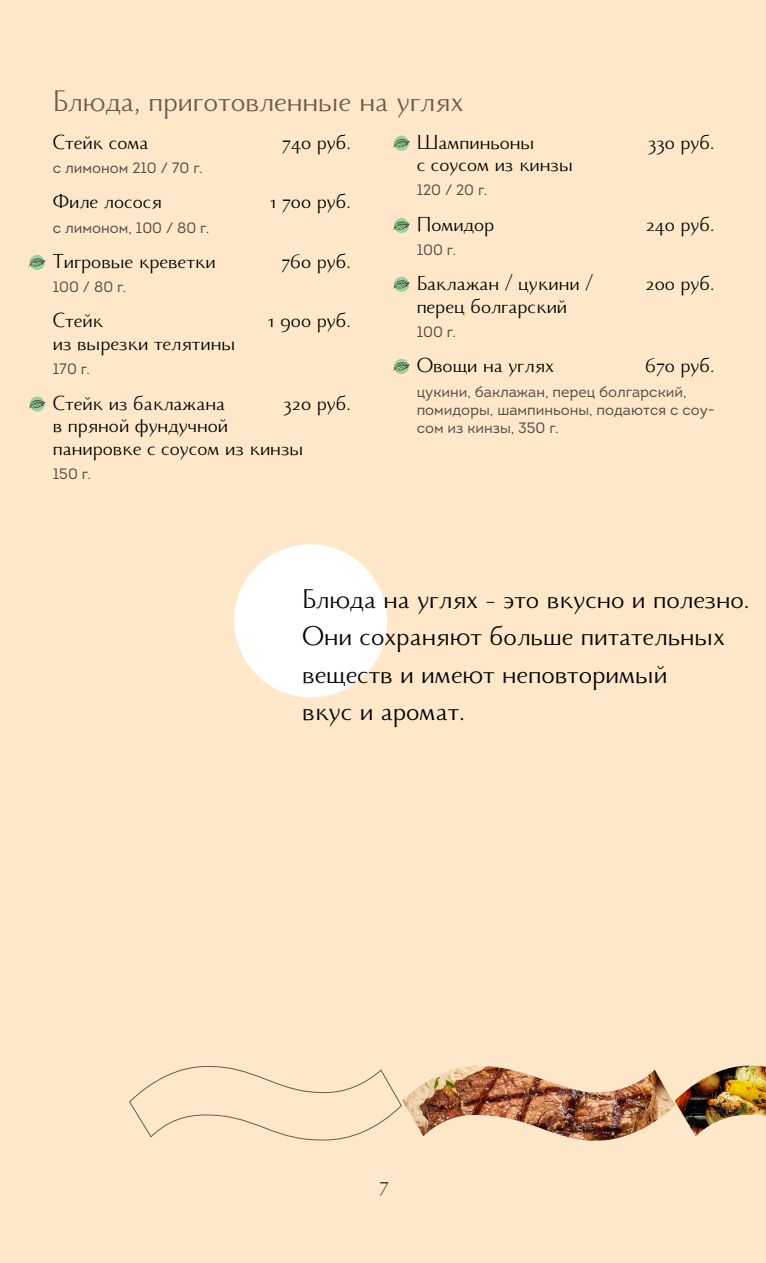
<style>
.page{position:relative;width:766px;height:1263px;background:#fff}
.page>*{position:absolute;margin:0;border:0;box-sizing:border-box;transform-origin:0 0}
.подзаголовок{font:33px "Monterchi";color:#74564b}
.vstavki{font:30px/37.5px "Monterchi";color:#000}
.нумерация{font:24px "Monterchi";color:#563f36}
.текст{font:22.5px/22.5px "Monterchi";color:#000}
.текст-пояснение{font:15px/18px "Intro";color:#524a47}
</style>
<div class="page">
<div style="left:0;top:0;width:765px;height:1263px;background:#fee8c9"></div>
<svg style="left:30px;top:396px;width:15px;height:16px"></svg>
<svg style="left:28px;top:400px;width:18px;height:9px"></svg>
<div style="left:30px;top:255px;width:15px;height:15px;background:#9cd19c;border-radius:50%"></div>
<svg style="left:28px;top:258px;width:18px;height:9px"></svg>
<div style="left:394px;top:277px;width:15px;height:15px;background:#9cd19c;border-radius:50%"></div>
<svg style="left:393px;top:280px;width:17px;height:9px"></svg>
<div style="left:394px;top:359px;width:15px;height:15px;background:#9cd19c;border-radius:50%"></div>
<svg style="left:393px;top:362px;width:17px;height:9px"></svg>
<svg style="left:394px;top:218px;width:15px;height:15px"></svg>
<svg style="left:393px;top:222px;width:17px;height:8px"></svg>
<div style="left:394px;top:136px;width:15px;height:15px;background:#9cd19c;border-radius:50%"></div>
<svg style="left:393px;top:139px;width:17px;height:9px"></svg>
<img style="left:675px;top:1066px;width:90px;height:70px">
<img style="left:402px;top:1066px;width:273px;height:75px">
<svg style="left:129px;top:1066px;width:273px;height:75px"></svg>
<div style="left:234px;top:544px;width:153px;height:153px;background:#fff;border-radius:50%"></div>
<p class="подзаголовок" style="left:53px;top:78px;width:412px">Блюда, приготовленные на углях</p>
<p class="текст" style="left:53px;top:129px;width:97px">Стейк сома</p>
<p class="текст" style="left:282px;top:129px;width:70px">740 руб.</p>
<p class="текст-пояснение" style="left:53px;top:159px;width:151px">с лимоном 210 / 70 г.</p>
<p class="текст" style="left:53px;top:189px;width:110px">Филе лосося</p>
<p class="текст" style="left:270px;top:189px;width:82px">1 700 руб.</p>
<p class="текст-пояснение" style="left:53px;top:218px;width:158px">с лимоном, 100 / 80 г.</p>
<p class="текст" style="left:53px;top:248px;width:164px">Тигровые креветки</p>
<p class="текст" style="left:281px;top:248px;width:71px">760 руб.</p>
<p class="текст-пояснение" style="left:53px;top:278px;width:75px">100 / 80 г.</p>
<p class="текст" style="left:53px;top:308px;width:52px">Стейк</p>
<p class="текст" style="left:268px;top:308px;width:84px">1 900 руб.</p>
<p class="текст" style="left:53px;top:331px;width:184px">из вырезки телятины</p>
<p class="текст-пояснение" style="left:53px;top:360px;width:39px">170 г.</p>
<p class="текст" style="left:53px;top:390px;width:174px">Стейк из баклажана</p>
<p class="текст" style="left:283px;top:390px;width:69px">320 руб.</p>
<p class="текст" style="left:53px;top:413px;width:252px">в пряной фундучной панировке с соусом из кинзы</p>
<p class="текст-пояснение" style="left:53px;top:465px;width:40px">150 г.</p>
<p class="текст" style="left:416px;top:129px;width:119px">Шампиньоны</p>
<p class="текст" style="left:647px;top:129px;width:68px">330 руб.</p>
<p class="текст" style="left:416px;top:152px;width:158px">с соусом из кинзы</p>
<p class="текст-пояснение" style="left:416px;top:181px;width:72px">120 / 20 г.</p>
<p class="текст" style="left:416px;top:211px;width:79px">Помидор</p>
<p class="текст" style="left:645px;top:211px;width:70px">240 руб.</p>
<p class="текст-пояснение" style="left:416px;top:241px;width:41px">100 г.</p>
<p class="текст" style="left:416px;top:271px;width:178px">Баклажан / цукини /</p>
<p class="текст" style="left:645px;top:271px;width:70px">200 руб.</p>
<p class="текст" style="left:416px;top:293px;width:152px">перец болгарский</p>
<p class="текст-пояснение" style="left:416px;top:323px;width:41px">100 г.</p>
<p class="текст" style="left:416px;top:353px;width:139px">Овощи на углях</p>
<p class="текст" style="left:645px;top:353px;width:71px">670 руб.</p>
<p class="текст-пояснение" style="left:416px;top:383px;width:299px">цукини, баклажан, перец болгарский, помидоры, шампиньоны, подаются с соу&shy;сом из кинзы, 350 г.</p>
<p class="vstavki" style="left:302px;top:578px;width:449px">Блюда на углях - это вкусно и полезно.<br>Они сохраняют больше питательных веществ и имеют неповторимый<br>вкус и аромат.</p>
<p class="нумерация" style="left:379px;top:1166px;width:11px">7</p>
</div>
